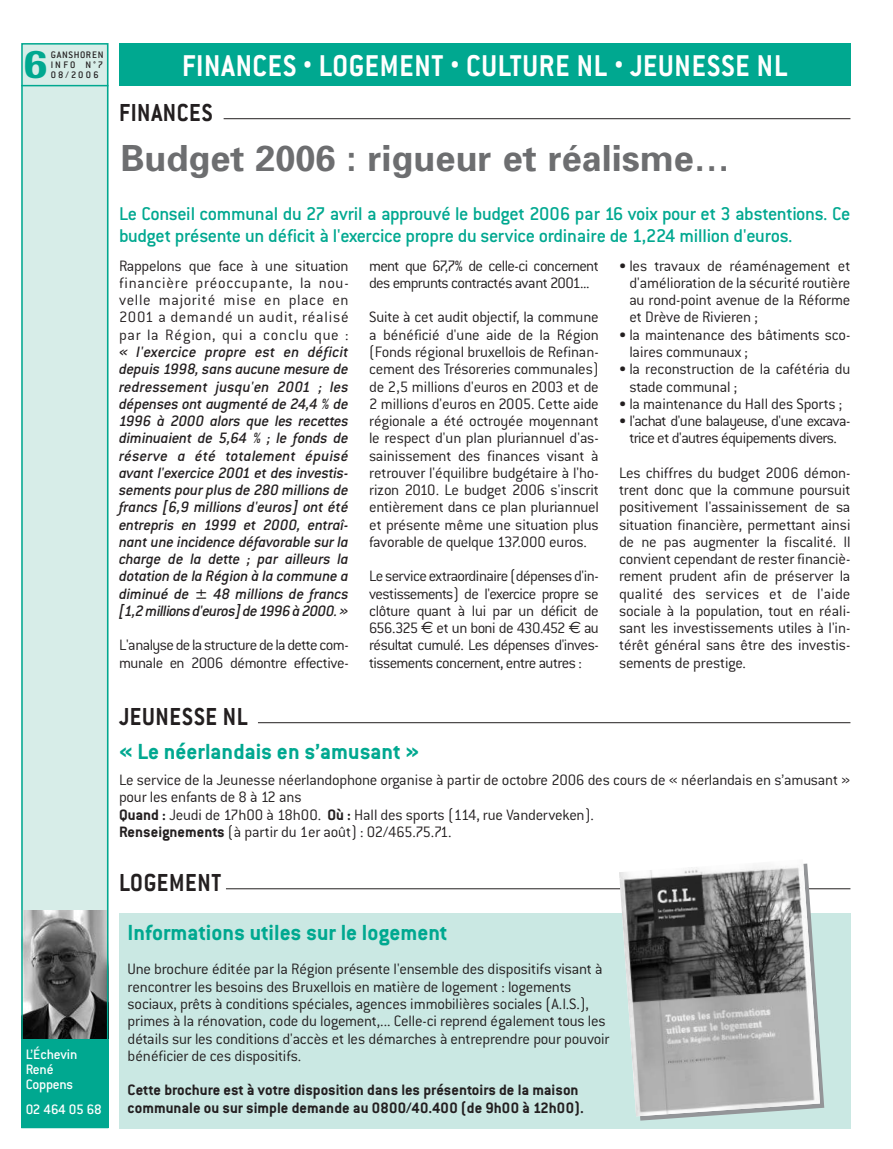
<style>
.page{position:relative;width:893px;height:1149px;background:#fff}
.page>*{position:absolute;margin:0;border:0;box-sizing:border-box;transform-origin:0 0}
.t1{font:500 41.55px "Imago";color:#00a890}
.t2{font:700 36px "Univers";color:#6d6e70}
.t3{font:700 33px "Conduit ITC";letter-spacing:.025em;color:#fff;scale:.9 1}
.t4{font:700 27px "Conduit ITC";letter-spacing:.025em;color:#231f20;scale:.9 1}
.t5{font:700 24px "Conduit ITC";color:#00a890}
.t6{font:500 20.25px/21.8px "Conduit ITC";letter-spacing:-.02em;color:#00a890}
.t7{font:300 16.5px/17.2px "Conduit ITC";letter-spacing:-.015em;color:#231f20;text-align:justify}
.t8{font:italic 500 16.5px/17.2px "Conduit ITC";letter-spacing:-.015em;color:#231f20;text-align:justify}
.t9{font:300 16.5px/17.2px "Conduit ITC";letter-spacing:-.04em;color:#231f20}
.t10{font:700 16.5px/17.2px "Conduit ITC";color:#231f20}
.t11{font:300 16.5px/17.2px "Conduit ITC";letter-spacing:-.035em;color:#231f20}
.t12{font:500 15px/15px "Conduit ITC";letter-spacing:-.015em;color:#fff}
.t13{font:500 10.35px/9.9px "Conduit ITC";letter-spacing:.075em;color:#231f20}
.s1{font-family:"Euro Sans";font-weight:400}
.s2{font-weight:700}
</style>
<div class="page">
<div style="left:21px;top:43px;width:87px;height:867px;background:#d7ede8"></div>
<hr style="left:21px;top:85px;width:87px;height:1px;background:#00a890">
<hr style="left:224px;top:118px;width:626px;height:1px;background:#231f20">
<hr style="left:226px;top:888px;width:624px;height:1px;background:#231f20">
<hr style="left:258px;top:722px;width:592px;height:1px;background:#231f20">
<div style="left:119px;top:43px;width:731px;height:43px;background:#00a890"></div>
<div style="left:119px;top:912px;width:731px;height:215px;background:#cae8e3"></div>
<div style="left:21px;top:1038px;width:87px;height:89px;background:#00a890"></div>
<img style="left:24px;top:910px;width:81px;height:128px">
<div style="left:21px;top:43px;width:87px;height:1084px;border:2px solid #00a890"></div>
<svg style="left:636px;top:888px;width:188px;height:232px"></svg>
<img style="left:619px;top:863px;width:201px;height:252px">
<h1 class="t1" style="left:23px;top:39px;width:26px">6</h1>
<p class="t13" style="left:51px;top:50px;width:54px">GANSHOREN<br>INFO N°7</p>
<p class="t13" style="left:51px;top:70px;width:49px">08/2006</p>
<h3 class="t3" style="left:182px;top:52px;width:674px">FINANCES <sup>•</sup> LOGEMENT <sup>•</sup> CULTURE NL <sup>•</sup> JEUNESSE NL</h3>
<h3 class="t4" style="left:119px;top:101px;width:105px">FINANCES</h3>
<h2 class="t2" style="left:121px;top:145px;width:611px">Budget 2006 : rigueur et réalisme…</h2>
<p class="t6" style="left:119px;top:204px;width:733px">Le Conseil communal du 27 avril a approuvé le budget 2006 par 16 voix pour et 3 abstentions. Ce budget présente un déficit à l'exercice propre du service ordinaire de 1,224 million d'euros.</p>
<p class="t7" style="left:119px;top:258px;width:231px">Rappelons que face à une situation financière préoccupante, la nou&shy;velle majorité mise en place en 2001 a demandé un audit, réalisé par la Région, qui a conclu que :</p>
<p class="t8" style="left:119px;top:344px;width:231px">« l'exercice propre est en déficit depuis 1998, sans aucune mesure de redressement jusqu'en 2001 ; les dépenses ont augmenté de 24,4 % de 1996 à 2000 alors que les recettes diminuaient de 5,64 % ; le fonds de réserve a été totalement épuisé avant l'exercice 2001 et des investis&shy;sements pour plus de 280 millions de francs [6,9 millions d'euros] ont été entrepris en 1999 et 2000, entraî&shy;nant une incidence défavorable sur la charge de la dette ; par ailleurs la dotation de la Région à la commune a diminué de ± 48 millions de francs [1,2 millions d'euros] de 1996 à 2000. »</p>
<p class="t11" style="left:119px;top:637px;width:231px">L'analyse de la structure de la dette com&shy;munale en 2006 démontre effective-</p>
<p class="t9" style="left:369px;top:258px;width:231px">ment que 67,7% de celle-ci concernent des emprunts contractés avant 2001...</p>
<p class="t7" style="left:369px;top:309px;width:231px">Suite à cet audit objectif, la commune a bénéficié d'une aide de la Région (Fonds régional bruxellois de Refinan&shy;cement des Trésoreries communales) de 2,5 millions d'euros en 2003 et de 2 millions d'euros en 2005. Cette aide régionale a été octroyée moyennant le respect d'un plan pluriannuel d'as&shy;sainissement des finances visant à retrouver l'équilibre budgétaire à l'ho&shy;rizon 2010. Le budget 2006 s'inscrit entièrement dans ce plan pluriannuel et présente même une situation plus favorable de quelque 137.000 euros.</p>
<p class="t7" style="left:369px;top:568px;width:231px">Le service extraordinaire (dépenses d'in&shy;vestissements) de l'exercice propre se clôture quant à lui par un déficit de 656.325 <span class="s1">€</span> et un boni de 430.452 <span class="s1">€</span> au résultat cumulé. Les dépenses d'inves&shy;tissements concernent, entre autres :</p>
<p class="t7" style="left:629px;top:258px;width:223px;text-indent:-10px">• les travaux de réaménagement et d'amélioration de la sécurité routière au rond-point avenue de la Réforme et Drève de Rivieren ;</p>
<p class="t7" style="left:629px;top:327px;width:223px;text-indent:-10px">• la maintenance des bâtiments sco&shy;laires communaux ;</p>
<p class="t7" style="left:629px;top:361px;width:223px;text-indent:-10px">• la reconstruction de la cafétéria du stade communal ;</p>
<p class="t7" style="left:619px;top:396px;width:225px">• la maintenance du Hall des Sports ;</p>
<p class="t9" style="left:619px;top:413px;width:233px;text-align:center">• l'achat d'une balayeuse, d'une excava&shy;trice et d'autres équipements divers.</p>
<p class="t7" style="left:619px;top:465px;width:233px">Les chiffres du budget 2006 démon&shy;trent donc que la commune poursuit positivement l'assainissement de sa situation financière, permettant ainsi de ne pas augmenter la fiscalité. Il convient cependant de rester financiè&shy;rement prudent afin de préserver la qualité des services et de l'aide sociale à la population, tout en réali&shy;sant les investissements utiles à l'in&shy;térêt général sans être des investis&shy;sements de prestige.</p>
<p class="t12" style="left:26px;top:1047px;width:53px">L’Échevin<br>René<br>Coppens</p>
<p class="t12" style="left:26px;top:1102px;width:77px">02 464 05 68</p>
<h3 class="t4" style="left:119px;top:705px;width:145px">JEUNESSE NL</h3>
<h3 class="t5" style="left:119px;top:741px;width:302px">« Le néerlandais en s’amusant »</h3>
<p class="t7" style="left:119px;top:772px;width:733px;text-align:left">Le service de la Jeunesse néerlandophone organise à partir de octobre 2006 des cours de « néerlandais en s’amusant » pour les enfants de 8 à 12 ans<br><span class="s2">Quand :</span> Jeudi de 17h00 à 18h00. <span class="s2">Où :</span> Hall des sports (114, rue Vanderveken).<br><span class="s2">Renseignements</span> (à partir du 1er août) : 02/465.75.71.</p>
<h3 class="t4" style="left:119px;top:871px;width:115px">LOGEMENT</h3>
<h3 class="t5" style="left:128px;top:922px;width:322px">Informations utiles sur le logement</h3>
<p class="t7" style="left:128px;top:961px;width:483px;text-align:left">Une brochure éditée par la Région présente l'ensemble des dispositifs visant à rencontrer les besoins des Bruxellois en matière de logement : logements sociaux, prêts à conditions spéciales, agences immobilières sociales (A.I.S.), primes à la rénovation, code du logement,... Celle-ci reprend également tous les détails sur les conditions d'accès et les démarches à entreprendre pour pouvoir bénéficier de ces dispositifs.</p>
<p class="t10" style="left:128px;top:1082px;width:458px">Cette brochure est à votre disposition dans les présentoirs de la maison communale ou sur simple demande au 0800/40.400 (de 9h00 à 12h00).</p>
</div>
